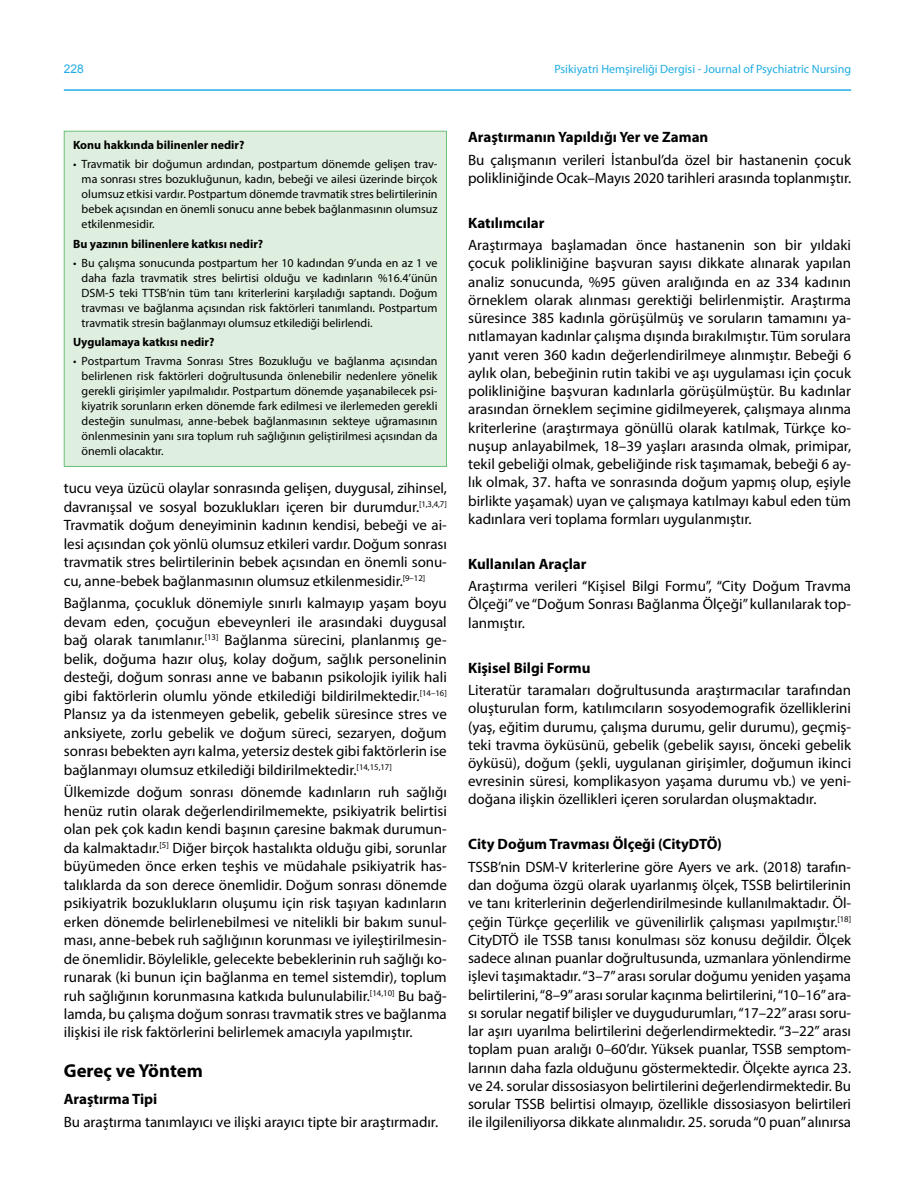
<style>
.page{position:relative;width:915px;height:1191px;background:#fff}
.page>*{position:absolute;margin:0;border:0;box-sizing:border-box;transform-origin:0 0}
.t1{font:700 18.75px "Myriad Pro";letter-spacing:-.005em;color:#000}
.t2{font:15px/18.3px "Myriad Pro";color:#000;text-align:justify}
.t3{font:700 15px "Myriad Pro";color:#000}
.t4{font:12px/15px "Myriad Pro";color:#000;text-align:justify}
.t5{font:700 12px "Myriad Pro";color:#000}
.t6{font:12px "Myriad Pro";color:#21ade3}
.t7{font:12px "Arial";color:#21ade3}
</style>
<div class="page">
<hr style="left:64px;top:89px;width:786px;height:2px;background:#21ade3">
<div style="left:64px;top:131px;width:382px;height:336px;background:#dfefdf;border:1px solid #6bc077"></div>
<p class="t7" style="left:64px;top:60px;width:22px">228</p>
<p class="t6" style="left:554px;top:61px;width:298px">Psikiyatri Hemşireliği Dergisi - Journal of Psychiatric Nursing</p>
<p class="t5" style="left:73px;top:137px;width:173px">Konu hakkında bilinenler nedir?</p>
<p class="t4" style="left:82px;top:156px;width:357px;text-indent:-9px">• Travmatik bir doğumun ardından, postpartum dönemde gelişen trav&shy;ma sonrası stres bozukluğunun, kadın, bebeği ve ailesi üzerinde birçok olumsuz etkisi vardır. Postpartum dönemde travmatik stres belirtilerinin bebek açısından en önemli sonucu anne bebek bağlanmasının olumsuz etkilenmesidir.</p>
<p class="t5" style="left:73px;top:236px;width:191px">Bu yazının bilinenlere katkısı nedir?</p>
<p class="t4" style="left:82px;top:255px;width:357px;text-indent:-9px">• Bu çalışma sonucunda postpartum her 10 kadından 9’unda en az 1 ve daha fazla travmatik stres belirtisi olduğu ve kadınların %16.4’ünün DSM-5 teki TTSB’nin tüm tanı kriterlerini karşıladığı saptandı. Doğum travması ve bağlanma açısından risk faktörleri tanımlandı. Postpartum travmatik stresin bağlanmayı olumsuz etkilediği belirlendi.</p>
<p class="t5" style="left:73px;top:334px;width:143px">Uygulamaya katkısı nedir?</p>
<p class="t4" style="left:82px;top:353px;width:357px;text-indent:-9px">• Postpartum Travma Sonrası Stres Bozukluğu ve bağlanma açısından belirlenen risk faktörleri doğrultusunda önlenebilir nedenlere yönelik gerekli girişimler yapılmalıdır. Postpartum dönemde yaşanabilecek psi&shy;kiyatrik sorunların erken dönemde fark edilmesi ve ilerlemeden gerekli desteğin sunulması, anne-bebek bağlanmasının sekteye uğramasının önlenmesinin yanı sıra toplum ruh sağlığının geliştirilmesi açısından da önemli olacaktır.</p>
<p class="t2" style="left:64px;top:479px;width:384px">tucu veya üzücü olaylar sonrasında gelişen, duygusal, zihinsel, davranışsal ve sosyal bozuklukları içeren bir durumdur.<sup>[1,3,4,7] </sup>Travmatik doğum deneyiminin kadının kendisi, bebeği ve ai&shy;lesi açısından çok yönlü olumsuz etkileri vardır. Doğum sonrası travmatik stres belirtilerinin bebek açısından en önemli sonu&shy;cu, anne-bebek bağlanmasının olumsuz etkilenmesidir.<sup>[9–12]</sup></p>
<p class="t2" style="left:64px;top:594px;width:384px">Bağlanma, çocukluk dönemiyle sınırlı kalmayıp yaşam boyu devam eden, çocuğun ebeveynleri ile arasındaki duygusal bağ olarak tanımlanır.<sup>[13]</sup> Bağlanma sürecini, planlanmış ge&shy;belik, doğuma hazır oluş, kolay doğum, sağlık personelinin desteği, doğum sonrası anne ve babanın psikolojik iyilik hali gibi faktörlerin olumlu yönde etkilediği bildirilmektedir.<sup>[14–16] </sup>Plansız ya da istenmeyen gebelik, gebelik süresince stres ve anksiyete, zorlu gebelik ve doğum süreci, sezaryen, doğum sonrası bebekten ayrı kalma, yetersiz destek gibi faktörlerin ise bağlanmayı olumsuz etkilediği bildirilmektedir.<sup>[14,15,17]</sup></p>
<p class="t2" style="left:64px;top:783px;width:384px">Ülkemizde doğum sonrası dönemde kadınların ruh sağlığı henüz rutin olarak değerlendirilmemekte, psikiyatrik belirtisi olan pek çok kadın kendi başının çaresine bakmak durumun&shy;da kalmaktadır.<sup>[5]</sup> Diğer birçok hastalıkta olduğu gibi, sorunlar büyümeden önce erken teşhis ve müdahale psikiyatrik has&shy;talıklarda da son derece önemlidir. Doğum sonrası dönemde psikiyatrik bozuklukların oluşumu için risk taşıyan kadınların erken dönemde belirlenebilmesi ve nitelikli bir bakım sunul&shy;ması, anne-bebek ruh sağlığının korunması ve iyileştirilmesin&shy;de önemlidir. Böylelikle, gelecekte bebeklerinin ruh sağlığı ko&shy;runarak (ki bunun için bağlanma en temel sistemdir), toplum ruh sağlığının korunmasına katkıda bulunulabilir.<sup>[14,10]</sup> Bu bağ&shy;lamda, bu çalışma doğum sonrası travmatik stres ve bağlanma ilişkisi ile risk faktörlerini belirlemek amacıyla yapılmıştır.</p>
<p class="t1" style="left:64px;top:1059px;width:140px">Gereç ve Yöntem</p>
<p class="t3" style="left:64px;top:1089px;width:95px">Araştırma Tipi</p>
<p class="t2" style="left:64px;top:1112px;width:376px">Bu araştırma tanımlayıcı ve ilişki arayıcı tipte bir araştırmadır.</p>
<p class="t3" style="left:468px;top:127px;width:242px">Araştırmanın Yapıldığı Yer ve Zaman</p>
<p class="t2" style="left:468px;top:150px;width:384px">Bu çalışmanın verileri İstanbul’da özel bir hastanenin çocuk polikliniğinde Ocak–Mayıs 2020 tarihleri arasında toplanmıştır.</p>
<p class="t3" style="left:468px;top:213px;width:78px">Katılımcılar</p>
<p class="t2" style="left:468px;top:236px;width:384px">Araştırmaya başlamadan önce hastanenin son bir yıldaki çocuk polikliniğine başvuran sayısı dikkate alınarak yapılan analiz sonucunda, %95 güven aralığında en az 334 kadının örneklem olarak alınması gerektiği belirlenmiştir. Araştırma süresince 385 kadınla görüşülmüş ve soruların tamamını ya&shy;nıtlamayan kadınlar çalışma dışında bırakılmıştır. Tüm sorulara yanıt veren 360 kadın değerlendirilmeye alınmıştır. Bebeği 6 aylık olan, bebeğinin rutin takibi ve aşı uygulaması için çocuk polikliniğine başvuran kadınlarla görüşülmüştür. Bu kadınlar arasından örneklem seçimine gidilmeyerek, çalışmaya alınma kriterlerine (araştırmaya gönüllü olarak katılmak, Türkçe ko&shy;nuşup anlayabilmek, 18–39 yaşları arasında olmak, primipar, tekil gebeliği olmak, gebeliğinde risk taşımamak, bebeği 6 ay&shy;lık olmak, 37. hafta ve sonrasında doğum yapmış olup, eşiyle birlikte yaşamak) uyan ve çalışmaya katılmayı kabul eden tüm kadınlara veri toplama formları uygulanmıştır.</p>
<p class="t3" style="left:468px;top:554px;width:120px">Kullanılan Araçlar</p>
<p class="t2" style="left:468px;top:577px;width:384px">Araştırma verileri “Kişisel Bilgi Formu”, “City Doğum Travma Ölçeği” ve “Doğum Sonrası Bağlanma Ölçeği” kullanılarak top&shy;lanmıştır.</p>
<p class="t3" style="left:468px;top:658px;width:124px">Kişisel Bilgi Formu</p>
<p class="t2" style="left:468px;top:680px;width:384px">Literatür taramaları doğrultusunda araştırmacılar tarafından oluşturulan form, katılımcıların sosyodemografik özelliklerini (yaş, eğitim durumu, çalışma durumu, gelir durumu), geçmiş&shy;teki travma öyküsünü, gebelik (gebelik sayısı, önceki gebelik öyküsü), doğum (şekli, uygulanan girişimler, doğumun ikinci evresinin süresi, komplikasyon yaşama durumu vb.) ve yeni&shy;doğana ilişkin özellikleri içeren sorulardan oluşmaktadır.</p>
<p class="t3" style="left:468px;top:834px;width:255px">City Doğum Travması Ölçeği (CityDTÖ)</p>
<p class="t2" style="left:468px;top:857px;width:384px">TSSB’nin DSM-V kriterlerine göre Ayers ve ark. (2018) tarafın&shy;dan doğuma özgü olarak uyarlanmış ölçek, TSSB belirtilerinin ve tanı kriterlerinin değerlendirilmesinde kullanılmaktadır. Öl&shy;çeğin Türkçe geçerlilik ve güvenilirlik çalışması yapılmıştır.<sup>[18] </sup>CityDTÖ ile TSSB tanısı konulması söz konusu değildir. Ölçek sadece alınan puanlar doğrultusunda, uzmanlara yönlendirme işlevi taşımaktadır. “3–7” arası sorular doğumu yeniden yaşama belirtilerini, “8–9” arası sorular kaçınma belirtilerini, “10–16” ara&shy;sı sorular negatif bilişler ve duygudurumları, “17–22” arası soru&shy;lar aşırı uyarılma belirtilerini değerlendirmektedir. “3–22” arası toplam puan aralığı 0–60’dır. Yüksek puanlar, TSSB semptom&shy;larının daha fazla olduğunu göstermektedir. Ölçekte ayrıca 23. ve 24. sorular dissosiasyon belirtilerini değerlendirmektedir. Bu sorular TSSB belirtisi olmayıp, özellikle dissosiasyon belirtileri ile ilgileniliyorsa dikkate alınmalıdır. 25. soruda “0 puan” alınırsa</p>
</div>
